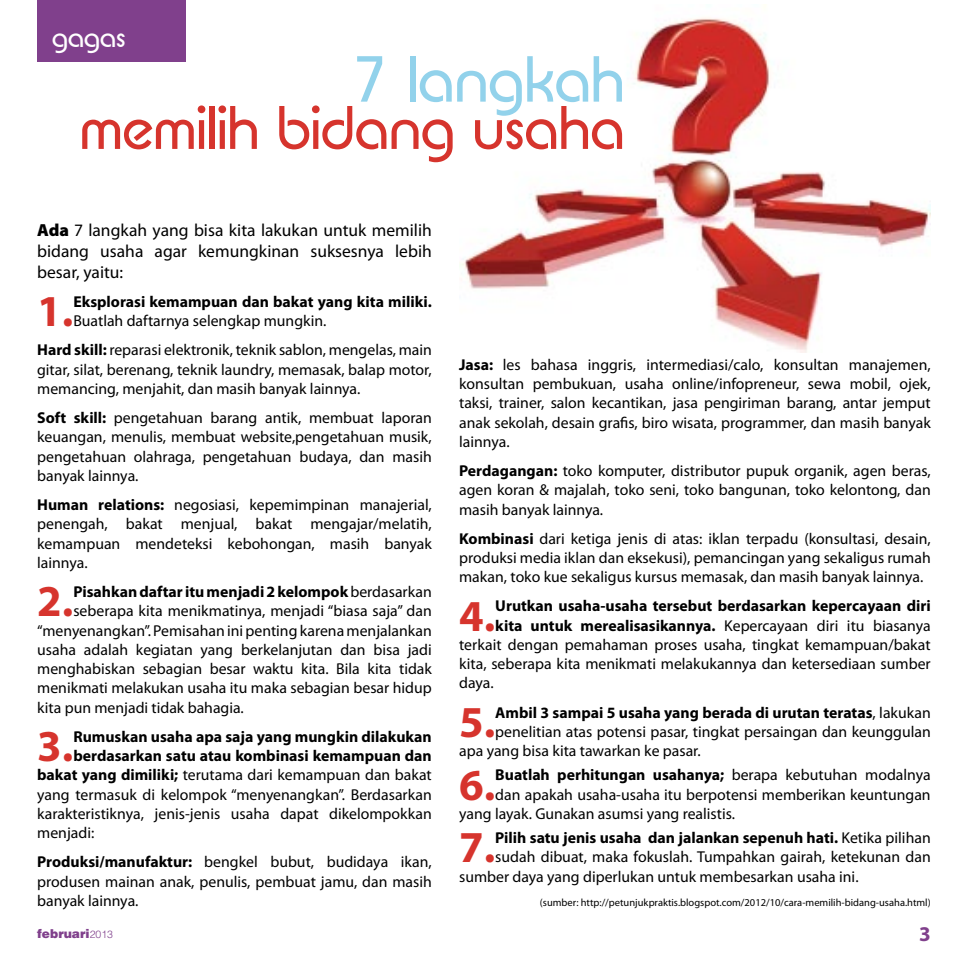
<style>
.page{position:relative;width:968px;height:968px;background:#fff}
.page>*{position:absolute;margin:0;border:0;box-sizing:border-box;transform-origin:0 0}
.t1{font:63px "Brian Becker";color:#92d2eb}
.t2{font:59.5px "Brian Becker";color:#d6342d}
.t3{font:700 44.27px "Myriad Pro";color:#d6342d}
.t4{font:28px "Brian Becker";color:#fff}
.t5{font:17.5px/21px "Myriad Pro";color:#000;text-align:justify}
.t6{font:15.75px/19.2px "Myriad Pro";color:#000;text-align:justify}
.t7{font:700 15.75px "Myriad Pro";color:#000}
.t8{font:900 12.25px "Helvetica LT Std";color:#80408c}
.t9{font:10.5px "Myriad Pro";color:#000}
.s1{font-weight:900}
.s2{font-weight:700}
.s3{font-weight:400}
.s4{font-weight:300;font-size:10.5px}
</style>
<div class="page">
<img style="left:460px;top:17px;width:470px;height:335px">
<div style="left:37px;top:0;width:149px;height:62px;background:#80408c"></div>
<h3 class="t4" style="left:52px;top:21px;width:75px">gagas</h3>
<h1 class="t1" style="left:353px;top:42px;width:273px">7 langkah</h1>
<h2 class="t2" style="left:80px;top:92px;width:546px">memilih bidang usaha</h2>
<p class="t5" style="left:37px;top:219px;width:396px"><span class="s1">Ada</span> 7 langkah yang bisa kita lakukan untuk memilih bidang usaha agar kemungkinan suksesnya lebih besar, yaitu:</p>
<h3 class="t3" style="left:37px;top:282px;width:38px">1.</h3>
<p class="t7" style="left:73px;top:291px;width:360px">Eksplorasi kemampuan dan bakat yang kita miliki.</p>
<p class="t6" style="left:37px;top:306px;width:396px;line-height:29.2px;text-indent:36px">Buatlah daftarnya selengkap mungkin.<br><span class="s2">Hard skill:</span> reparasi elektronik, teknik sablon, mengelas, main</p>
<p class="t6" style="left:37px;top:359px;width:396px">gitar, silat, berenang, teknik laundry, memasak, balap motor, memancing, menjahit, dan masih banyak lainnya.</p>
<p class="t6" style="left:37px;top:408px;width:396px"><span class="s2">Soft skill:</span> pengetahuan barang antik, membuat laporan keuangan, menulis, membuat website,pengetahuan musik, pengetahuan olahraga, pengetahuan budaya, dan masih banyak lainnya.</p>
<p class="t6" style="left:37px;top:495px;width:396px"><span class="s2">Human relations:</span> negosiasi, kepemimpinan manajerial, penengah, bakat menjual, bakat mengajar/melatih, kemampuan mendeteksi kebohongan, masih banyak lainnya.</p>
<h3 class="t3" style="left:37px;top:572px;width:38px">2.</h3>
<p class="t7" style="left:73px;top:581px;width:360px">Pisahkan daftar itu menjadi 2 kelompok <span class="s3">berdasarkan</span></p>
<p class="t6" style="left:73px;top:601px;width:360px">seberapa kita menikmatinya, menjadi “biasa saja” dan</p>
<p class="t6" style="left:37px;top:620px;width:396px">“menyenangkan”. Pemisahan ini penting karena menjalankan</p>
<p class="t6" style="left:37px;top:639px;width:396px">usaha adalah kegiatan yang berkelanjutan dan bisa jadi</p>
<p class="t6" style="left:37px;top:659px;width:396px">menghabiskan sebagian besar waktu kita. Bila kita tidak</p>
<p class="t6" style="left:37px;top:678px;width:396px">menikmati melakukan usaha itu maka sebagian besar hidup</p>
<p class="t6" style="left:37px;top:697px;width:208px">kita pun menjadi tidak bahagia.</p>
<h3 class="t3" style="left:37px;top:717px;width:38px">3.</h3>
<p class="t7" style="left:73px;top:726px;width:360px">Rumuskan usaha apa saja yang mungkin dilakukan</p>
<p class="t7" style="left:73px;top:745px;width:360px">berdasarkan satu atau kombinasi kemampuan dan</p>
<p class="t6" style="left:37px;top:765px;width:396px"><span class="s2">bakat yang dimiliki;</span> terutama dari kemampuan dan bakat</p>
<p class="t6" style="left:37px;top:784px;width:396px">yang termasuk di kelompok “menyenangkan”. Berdasarkan</p>
<p class="t6" style="left:37px;top:803px;width:396px">karakteristiknya, jenis-jenis usaha dapat dikelompokkan</p>
<p class="t6" style="left:37px;top:822px;width:59px">menjadi:</p>
<p class="t6" style="left:37px;top:852px;width:396px"><span class="s2">Produksi/manufaktur:</span> bengkel bubut, budidaya ikan, produsen mainan anak, penulis, pembuat jamu, dan masih banyak lainnya.</p>
<p class="t8" style="left:37px;top:925px;width:77px">februari<span class="s4">2013</span></p>
<p class="t6" style="left:459px;top:354px;width:473px"><span class="s2">Jasa:</span> les bahasa inggris, intermediasi/calo, konsultan manajemen, konsultan pembukuan, usaha online/infopreneur, sewa mobil, ojek, taksi, trainer, salon kecantikan, jasa pengiriman barang, antar jemput anak sekolah, desain grafis, biro wisata, programmer, dan masih banyak lainnya.</p>
<p class="t6" style="left:459px;top:461px;width:473px"><span class="s2">Perdagangan:</span> toko komputer, distributor pupuk organik, agen beras, agen koran &amp; majalah, toko seni, toko bangunan, toko kelontong, dan masih banyak lainnya.</p>
<p class="t6" style="left:459px;top:528px;width:473px"><span class="s2">Kombinasi</span> dari ketiga jenis di atas: iklan terpadu (konsultasi, desain, produksi media iklan dan eksekusi), pemancingan yang sekaligus rumah makan, toko kue sekaligus kursus memasak, dan masih banyak lainnya.</p>
<h3 class="t3" style="left:459px;top:586px;width:38px">4.</h3>
<p class="t7" style="left:495px;top:595px;width:437px">Urutkan usaha-usaha tersebut berdasarkan kepercayaan diri</p>
<p class="t7" style="left:495px;top:615px;width:437px">kita untuk merealisasikannya. <span class="s3">Kepercayaan diri itu biasanya</span></p>
<p class="t6" style="left:459px;top:634px;width:473px">terkait dengan pemahaman proses usaha, tingkat kemampuan/bakat</p>
<p class="t6" style="left:459px;top:654px;width:473px">kita, seberapa kita menikmati melakukannya dan ketersediaan sumber</p>
<p class="t6" style="left:459px;top:673px;width:36px">daya.</p>
<h3 class="t3" style="left:459px;top:693px;width:38px">5.</h3>
<p class="t7" style="left:495px;top:702px;width:437px">Ambil 3 sampai 5 usaha yang berada di urutan teratas<span class="s3">, lakukan</span></p>
<p class="t6" style="left:495px;top:721px;width:437px">penelitian atas potensi pasar, tingkat persaingan dan keunggulan</p>
<p class="t6" style="left:459px;top:741px;width:243px">apa yang bisa kita tawarkan ke pasar.</p>
<h3 class="t3" style="left:459px;top:755px;width:38px">6.</h3>
<p class="t7" style="left:495px;top:764px;width:437px">Buatlah perhitungan usahanya; <span class="s3">berapa kebutuhan modalnya</span></p>
<p class="t6" style="left:495px;top:784px;width:437px">dan apakah usaha-usaha itu berpotensi memberikan keuntungan</p>
<p class="t6" style="left:459px;top:803px;width:277px">yang layak. Gunakan asumsi yang realistis.</p>
<h3 class="t3" style="left:459px;top:818px;width:38px">7.</h3>
<p class="t7" style="left:495px;top:827px;width:437px">Pilih satu jenis usaha dan jalankan sepenuh hati. <span class="s3">Ketika pilihan</span></p>
<p class="t6" style="left:495px;top:847px;width:437px">sudah dibuat, maka fokuslah. Tumpahkan gairah, ketekunan dan</p>
<p class="t6" style="left:459px;top:866px;width:401px">sumber daya yang diperlukan untuk membesarkan usaha ini.</p>
<p class="t9" style="left:540px;top:895px;width:392px">(sumber: http://petunjukpraktis.blogspot.com/2012/10/cara-memilih-bidang-usaha.html)</p>
</div>
